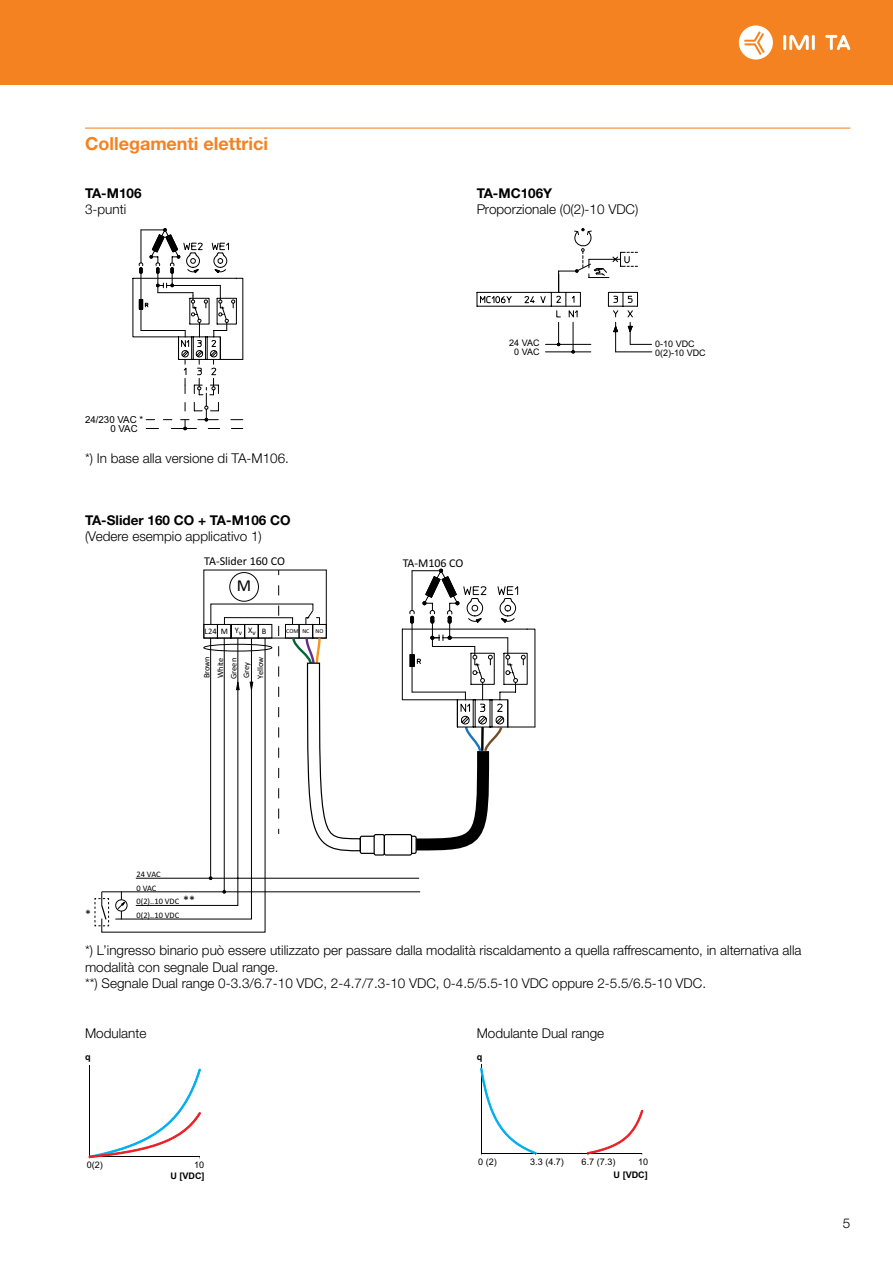
<style>
.page{position:relative;width:893px;height:1263px;background:#fff}
.page>*{position:absolute;margin:0;border:0;box-sizing:border-box;transform-origin:0 0}
.t1{font:700 18px "Helvetica Neue LTW1 G";color:#f58220}
.t2{font:16.8px "Calibri";color:#000}
.t3{font:300 13.5px/16.5px "Helvetica Neue LTW1 G";color:#000}
.t4{font:700 13.5px "Helvetica Neue LTW1 G";color:#000}
.t5{font:12px "Calibri";color:#000}
.t6{font:9.75px/9.1px "Arial";color:#000}
.t7{font:9px/9px "Arial";color:#000;text-align:center}
.t8{font:700 9px "Arial";color:#000}
.t9{font:8.4px/13.6px "Calibri";color:#000}
.t10{font:6px "Calibri";color:#000}
.s1{font-size:12px}
</style>
<div class="page">
<div style="left:0;top:0;width:893px;height:85px;background:#f58220"></div>
<hr style="left:783px;top:35px;width:3px;height:15px;background:#fff">
<hr style="left:812px;top:35px;width:3px;height:15px;background:#fff">
<svg style="left:789px;top:35px;width:20px;height:15px"></svg>
<svg style="left:825px;top:35px;width:25px;height:15px"></svg>
<svg style="left:739px;top:25px;width:34px;height:35px"></svg>
<hr style="left:85px;top:128px;width:765px;height:1px;background:#f58220">
<svg style="left:132px;top:228px;width:111px;height:202px"></svg>
<svg style="left:477px;top:228px;width:175px;height:126px"></svg>
<hr style="left:615px;top:352px;width:37px;height:1px;background:#000">
<svg style="left:95px;top:898px;width:6px;height:28px"></svg>
<svg style="left:101px;top:891px;width:165px;height:41px"></svg>
<svg style="left:115px;top:569px;width:421px;height:351px"></svg>
<hr style="left:90px;top:1065px;width:1px;height:92px;background:#000">
<svg style="left:88px;top:1068px;width:113px;height:91px"></svg>
<hr style="left:481px;top:1065px;width:1px;height:88px;background:#000">
<hr style="left:481px;top:1153px;width:161px;height:1px;background:#000">
<svg style="left:480px;top:1068px;width:57px;height:87px"></svg>
<svg style="left:586px;top:1110px;width:57px;height:45px"></svg>
<h1 class="t1" style="left:85px;top:132px;width:185px">Collegamenti elettrici</h1>
<p class="t4" style="left:85px;top:184px;width:58px">TA-M106</p>
<p class="t3" style="left:85px;top:201px;width:43px">3-punti</p>
<p class="t4" style="left:477px;top:184px;width:77px">TA-MC106Y</p>
<p class="t3" style="left:477px;top:201px;width:163px">Proporzionale (0(2)-10 VDC)</p>
<p class="t6" style="left:110px;top:415px;width:34px;text-indent:-25px">24/230 VAC *<br>0 VAC</p>
<p class="t3" style="left:85px;top:450px;width:206px">*) In base alla versione di TA-M106.</p>
<p class="t4" style="left:85px;top:512px;width:207px">TA-Slider 160 CO + TA-M106 CO</p>
<p class="t3" style="left:85px;top:528px;width:178px">(Vedere esempio applicativo 1)</p>
<p class="t5" style="left:204px;top:554px;width:82px">TA-Slider 160 CO</p>
<p class="t5" style="left:403px;top:556px;width:62px">TA-M106 CO</p>
<p class="t2" style="left:237px;top:575px;width:16px">M</p>
<p class="t9" style="left:205px;top:625px;width:25px">L24 M</p>
<p class="t9" style="left:248px;top:623px;width:9px">X<sub>v</sub></p>
<p class="t9" style="left:235px;top:623px;width:9px">Y<sub>v</sub></p>
<p class="t9" style="left:262px;top:625px;width:6px">B</p>
<p class="t10" style="left:286px;top:627px;width:39px">COM NC NO</p>
<p class="t9" style="left:200px;top:679px;width:24px;rotate:-90deg">Brown<br>White<br>Green</p>
<p class="t9" style="left:254px;top:679px;width:23px;rotate:-90deg">Yellow</p>
<p class="t9" style="left:239px;top:678px;width:18px;rotate:-90deg">Grey</p>
<p class="t7" style="left:509px;top:338px;width:32px">24 VAC<br>0 VAC</p>
<p class="t7" style="left:655px;top:339px;width:52px;text-align:left">0-10 VDC<br>0(2)-10 VDC</p>
<p class="t5" style="left:85px;top:906px;width:7px">*</p>
<p class="t9" style="left:137px;top:867px;width:60px">24 VAC<br>0 VAC<br>0(2)..10 VDC <span class="s1">**<br></span>0(2)..10 VDC</p>
<p class="t3" style="left:85px;top:942px;width:718px">*) L’ingresso binario può essere utilizzato per passare dalla modalità riscaldamento a quella raffrescamento, in alternativa alla modalità con segnale Dual range.<br>**) Segnale Dual range 0-3.3/6.7-10 VDC, 2-4.7/7.3-10 VDC, 0-4.5/5.5-10 VDC oppure 2-5.5/6.5-10 VDC.</p>
<p class="t3" style="left:85px;top:1025px;width:63px">Modulante</p>
<p class="t3" style="left:477px;top:1025px;width:129px">Modulante Dual range</p>
<p class="t8" style="left:85px;top:1050px;width:7px">q</p>
<p class="t8" style="left:477px;top:1051px;width:7px">q</p>
<p class="t7" style="left:87px;top:1160px;width:18px">0(2)</p>
<p class="t7" style="left:194px;top:1160px;width:12px">10</p>
<p class="t8" style="left:170px;top:1170px;width:36px">U [VDC]</p>
<p class="t7" style="left:478px;top:1157px;width:20px">0 (2)</p>
<p class="t7" style="left:530px;top:1157px;width:35px">3.3 (4.7)</p>
<p class="t7" style="left:582px;top:1157px;width:35px">6.7 (7.3)</p>
<p class="t7" style="left:638px;top:1157px;width:12px">10</p>
<p class="t8" style="left:614px;top:1168px;width:36px">U [VDC]</p>
<p class="t3" style="left:843px;top:1215px;width:9px">5</p>
</div>
